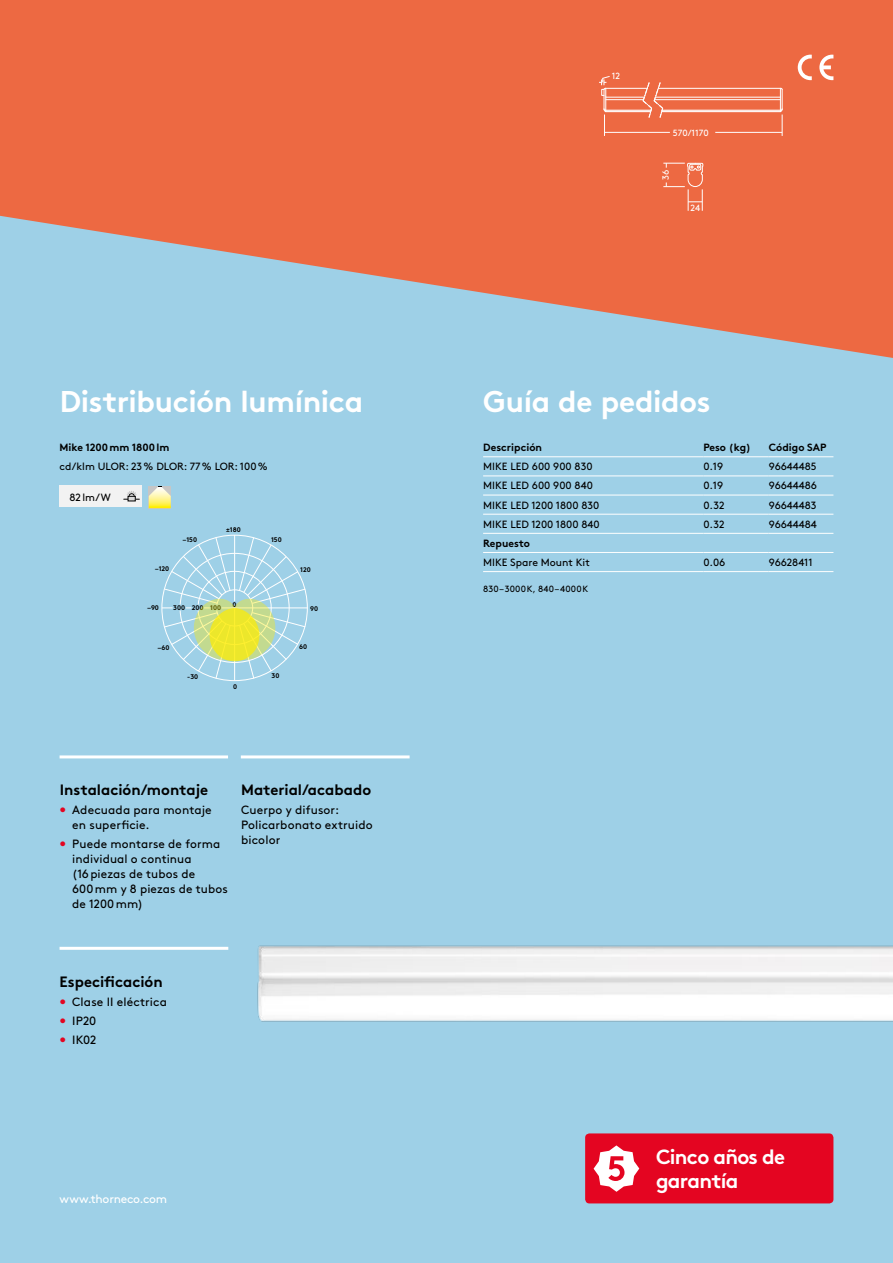
<style>
.page{position:relative;width:893px;height:1263px;background:#9ed0e7}
.page>*{position:absolute;margin:0;border:0;box-sizing:border-box;transform-origin:0 0}
.t1{font:700 30px "Brown";letter-spacing:-.01em;color:#fff}
.t2{font:700 20.55px/24.6px "Brown";letter-spacing:-.035em;color:#fff}
.t3{font:700 15px "Brown";color:#000}
.t4{font:12px/14.9px "Brown";letter-spacing:.01em;color:#000}
.t5{font:12px "Brown";letter-spacing:-.02em;color:#fff}
.t6{font:10.5px "Brown";color:#000}
.t7{font:700 10.5px "Brown";color:#000}
.t8{font:9px "Brown";letter-spacing:.015em;color:#000}
.t9{font:9px "Brown";color:#fff}
.t10{font:700 6.75px "Brown";color:#000}
.s1{color:#e40521}
</style>
<div class="page">
<svg style="left:0;top:0;width:893px;height:358px;fill:#ed6942"></svg>
<hr style="left:234px;top:535px;width:1px;height:66px;background:#fff">
<hr style="left:234px;top:608px;width:1px;height:72px;background:#fff">
<hr style="left:222px;top:607px;width:86px;height:1px;background:#fff">
<hr style="left:60px;top:755px;width:168px;height:3px;background:#fff">
<hr style="left:241px;top:755px;width:169px;height:3px;background:#fff">
<hr style="left:60px;top:947px;width:168px;height:3px;background:#fff">
<hr style="left:483px;top:456px;width:220px;height:1px;background:#fff">
<hr style="left:703px;top:456px;width:66px;height:1px;background:#fff">
<hr style="left:769px;top:456px;width:64px;height:1px;background:#fff">
<hr style="left:483px;top:533px;width:220px;height:1px;background:#fff">
<hr style="left:703px;top:533px;width:66px;height:1px;background:#fff">
<hr style="left:769px;top:533px;width:64px;height:1px;background:#fff">
<hr style="left:483px;top:552px;width:220px;height:1px;background:#fff">
<hr style="left:703px;top:552px;width:66px;height:1px;background:#fff">
<hr style="left:769px;top:552px;width:64px;height:1px;background:#fff">
<hr style="left:483px;top:571px;width:220px;height:1px;background:#fff">
<hr style="left:703px;top:571px;width:66px;height:1px;background:#fff">
<hr style="left:769px;top:571px;width:64px;height:1px;background:#fff">
<hr style="left:483px;top:475px;width:220px;height:1px;background:#fff">
<hr style="left:703px;top:475px;width:66px;height:1px;background:#fff">
<hr style="left:769px;top:475px;width:64px;height:1px;background:#fff">
<hr style="left:483px;top:495px;width:220px;height:1px;background:#fff">
<hr style="left:703px;top:495px;width:66px;height:1px;background:#fff">
<hr style="left:769px;top:495px;width:64px;height:1px;background:#fff">
<hr style="left:483px;top:514px;width:220px;height:1px;background:#fff">
<hr style="left:703px;top:514px;width:66px;height:1px;background:#fff">
<hr style="left:769px;top:514px;width:64px;height:1px;background:#fff">
<div style="left:60px;top:486px;width:82px;height:21px;background:#f2f2f2"></div>
<svg style="left:149px;top:486px;width:22px;height:22px"></svg>
<svg style="left:162px;top:536px;width:144px;height:143px"></svg>
<svg style="left:124px;top:491px;width:15px;height:10px"></svg>
<hr style="left:606px;top:111px;width:45px;height:1px;background:#fff">
<hr style="left:662px;top:111px;width:118px;height:1px;background:#fff">
<hr style="left:662px;top:110px;width:119px;height:1px;background:#fff">
<hr style="left:658px;top:88px;width:122px;height:1px;background:#fff">
<hr style="left:606px;top:88px;width:41px;height:1px;background:#fff">
<hr style="left:606px;top:97px;width:38px;height:1px;background:#fff">
<hr style="left:606px;top:99px;width:38px;height:1px;background:#fff">
<hr style="left:655px;top:97px;width:125px;height:1px;background:#fff">
<hr style="left:654px;top:99px;width:126px;height:1px;background:#fff">
<hr style="left:606px;top:110px;width:45px;height:1px;background:#fff">
<svg style="left:642px;top:82px;width:22px;height:36px"></svg>
<hr style="left:604px;top:132px;width:66px;height:1px;background:#fff">
<svg style="left:779px;top:87px;width:4px;height:49px"></svg>
<hr style="left:715px;top:132px;width:67px;height:1px;background:#fff">
<svg style="left:663px;top:162px;width:41px;height:49px;background:#ee7956"></svg>
<svg style="left:599px;top:75px;width:12px;height:61px"></svg>
<img style="left:257px;top:945px;width:636px;height:77px">
<svg style="left:798px;top:55px;width:14px;height:25px"></svg>
<svg style="left:819px;top:55px;width:14px;height:25px"></svg>
<div style="left:585px;top:1133px;width:248px;height:70px;background:#e40521;border-radius:4px"></div>
<svg style="left:594px;top:1145px;width:45px;height:47px"></svg>
<h1 class="t1" style="left:60px;top:378px;width:305px">Distribución lumínica</h1>
<p class="t7" style="left:60px;top:439px;width:111px">Mike 1200mm 1800lm</p>
<p class="t6" style="left:60px;top:458px;width:210px">cd/klm ULOR: 23% DLOR: 77% LOR: 100%</p>
<p class="t6" style="left:70px;top:489px;width:43px">82lm/W</p>
<p class="t10" style="left:183px;top:535px;width:16px">–150</p>
<p class="t10" style="left:226px;top:524px;width:16px">±180</p>
<p class="t10" style="left:271px;top:534px;width:12px">150</p>
<p class="t10" style="left:155px;top:563px;width:16px">–120</p>
<p class="t10" style="left:300px;top:564px;width:12px">120</p>
<p class="t10" style="left:147px;top:602px;width:13px">–90</p>
<p class="t10" style="left:310px;top:603px;width:10px">90</p>
<p class="t10" style="left:158px;top:642px;width:13px">–60</p>
<p class="t10" style="left:233px;top:599px;width:6px">0</p>
<p class="t10" style="left:173px;top:602px;width:49px">300 200 100</p>
<p class="t10" style="left:299px;top:642px;width:10px">60</p>
<p class="t10" style="left:187px;top:671px;width:13px">-30</p>
<p class="t10" style="left:233px;top:681px;width:6px">0</p>
<p class="t10" style="left:271px;top:670px;width:9px">30</p>
<p class="t3" style="left:60px;top:778px;width:150px">Instalación/montaje</p>
<p class="t3" style="left:241px;top:778px;width:132px">Material/acabado</p>
<p class="t4" style="left:241px;top:802px;width:133px">Cuerpo y difusor:<br>Policarbonato extruido bicolor</p>
<p class="t4" style="left:72px;top:802px;width:141px;text-indent:-13px"><span class="s1">•</span> Adecuada para montaje en superficie.</p>
<p class="t4" style="left:72px;top:836px;width:157px;text-indent:-13px"><span class="s1">•</span> Puede montarse de forma individual o continua (16piezas de tubos de<br>600mm y 8 piezas de tubos de 1200mm)</p>
<p class="t3" style="left:60px;top:969px;width:105px">Especificación</p>
<p class="t4" style="left:60px;top:993px;width:109px"><span class="s1">•</span> Clase II eléctrica</p>
<p class="t4" style="left:60px;top:1012px;width:38px"><span class="s1">•</span> IP20</p>
<p class="t4" style="left:60px;top:1031px;width:38px"><span class="s1">•</span> IK02</p>
<p class="t5" style="left:60px;top:1190px;width:109px">www.thorneco.com</p>
<p class="t9" style="left:612px;top:69px;width:10px">12</p>
<p class="t9" style="left:673px;top:126px;width:38px">570/1170</p>
<p class="t9" style="left:659px;top:180px;width:12px;rotate:-90deg">36</p>
<p class="t9" style="left:690px;top:201px;width:11px">24</p>
<h1 class="t1" style="left:483px;top:378px;width:229px">Guía de pedidos</h1>
<p class="t7" style="left:483px;top:439px;width:60px">Descripción</p>
<p class="t7" style="left:703px;top:439px;width:49px">Peso (kg)</p>
<p class="t7" style="left:769px;top:439px;width:59px">Código SAP</p>
<p class="t6" style="left:483px;top:459px;width:111px">MIKE LED 600 900 830</p>
<p class="t6" style="left:703px;top:459px;width:21px">0.19</p>
<p class="t6" style="left:769px;top:459px;width:49px">96644485</p>
<p class="t6" style="left:483px;top:478px;width:111px">MIKE LED 600 900 840</p>
<p class="t6" style="left:703px;top:478px;width:21px">0.19</p>
<p class="t6" style="left:769px;top:478px;width:50px">96644486</p>
<p class="t6" style="left:483px;top:497px;width:118px">MIKE LED 1200 1800 830</p>
<p class="t6" style="left:703px;top:497px;width:23px">0.32</p>
<p class="t6" style="left:769px;top:497px;width:49px">96644483</p>
<p class="t6" style="left:483px;top:516px;width:118px">MIKE LED 1200 1800 840</p>
<p class="t6" style="left:703px;top:516px;width:23px">0.32</p>
<p class="t6" style="left:769px;top:516px;width:50px">96644484</p>
<p class="t7" style="left:483px;top:534px;width:48px">Repuesto</p>
<p class="t6" style="left:483px;top:554px;width:108px">MIKE Spare Mount Kit</p>
<p class="t6" style="left:703px;top:554px;width:24px">0.06</p>
<p class="t6" style="left:769px;top:554px;width:46px">96628411</p>
<p class="t8" style="left:483px;top:582px;width:107px">830–3000K, 840–4000K</p>
<h2 class="t2" style="left:656px;top:1142px;width:130px">Cinco años de garantía</h2>
</div>
